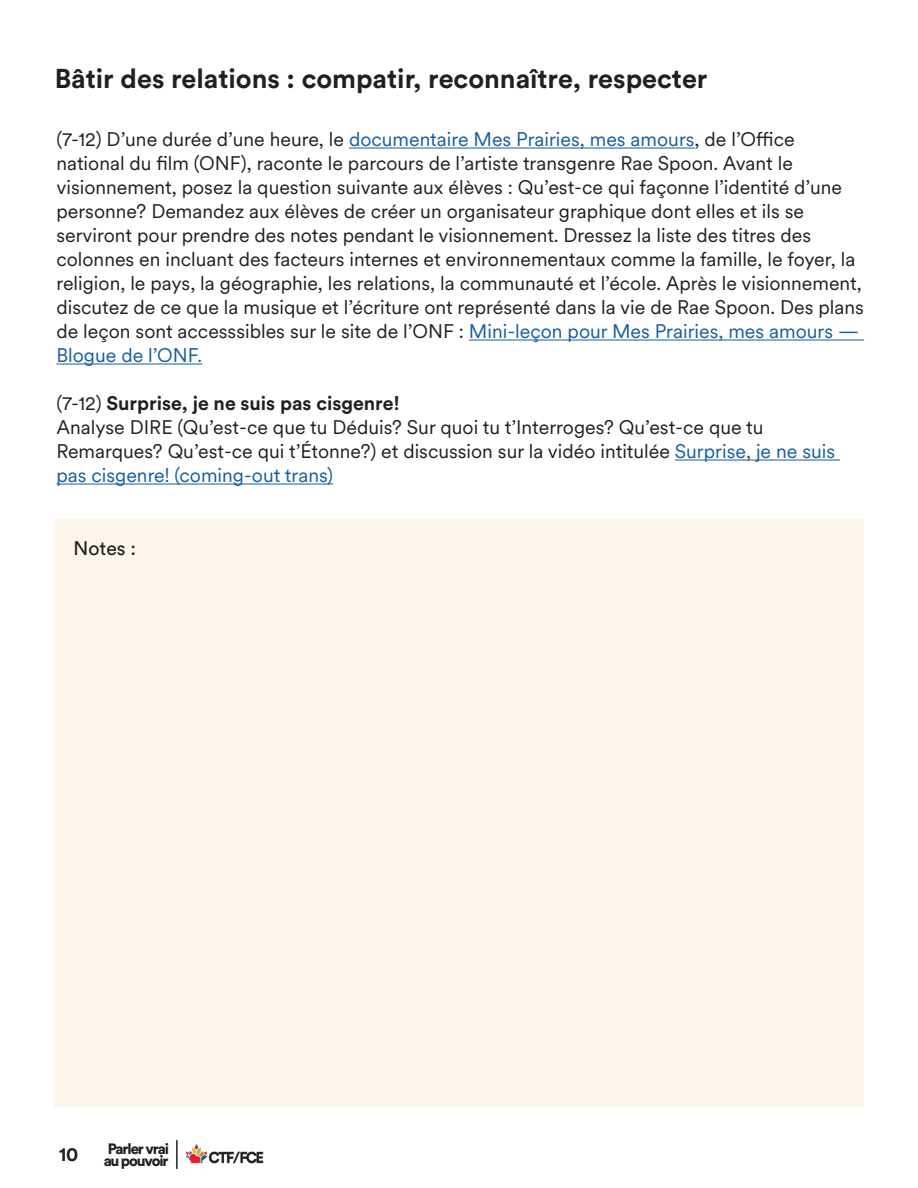
<style>
.page{position:relative;width:918px;height:1188px;background:#fff}
.page>*{position:absolute;margin:0;border:0;box-sizing:border-box;transform-origin:0 0}
.t1{font:700 27px "Circular Std";color:#231f20}
.t2{font:19.5px/24px "Circular XX";color:#231f20}
.t3{font:700 19.5px "Circular Std";color:#231f20}
.t4{font:19.5px "Circular Std";color:#231f20}
.t5{font:900 14.85px/11.6px "Circular Std";letter-spacing:-.075em;color:#231f20}
.s1{color:#175d9e}
.s2{font-family:"Circular XX";font-weight:400}
</style>
<div class="page">
<hr style="left:176px;top:1140px;width:2px;height:29px;background:#231f20">
<img style="left:185px;top:1144px;width:79px;height:20px">
<hr style="left:349px;top:148px;width:346px;height:1px;background:#175d9e">
<hr style="left:469px;top:340px;width:395px;height:1px;background:#175d9e">
<hr style="left:56px;top:364px;width:146px;height:1px;background:#175d9e">
<hr style="left:675px;top:460px;width:165px;height:1px;background:#175d9e">
<hr style="left:56px;top:484px;width:277px;height:1px;background:#175d9e">
<div style="left:54px;top:520px;width:810px;height:587px;background:#fdf7eb"></div>
<p class="t1" style="left:55px;top:61px;width:654px">Bâtir des relations : compatir, reconnaître, respecter</p>
<p class="t2" style="left:56px;top:126px;width:809px">(7-12) D’une durée d’une heure, le <span class="s1">documentaire Mes Prairies, mes amours</span>, de l’Office national du film (ONF), raconte le parcours de l’artiste transgenre Rae Spoon. Avant le visionnement, posez la question suivante aux élèves : Qu’est-ce qui façonne l’identité d’une personne? Demandez aux élèves de créer un organisateur graphique dont elles et ils se serviront pour prendre des notes pendant le visionnement. Dressez la liste des titres des colonnes en incluant des facteurs internes et environnementaux comme la famille, le foyer, la religion, le pays, la géographie, les relations, la communauté et l’école. Après le visionnement, discutez de ce que la musique et l’écriture ont représenté dans la vie de Rae Spoon. Des plans de leçon sont accesssibles sur le site de l’ONF : <span class="s1">Mini-leçon pour Mes Prairies, mes amours — Blogue de l’ONF.</span></p>
<p class="t3" style="left:56px;top:391px;width:345px"><span class="s2">(7-12)</span> Surprise, je ne suis pas cisgenre!</p>
<p class="t2" style="left:56px;top:414px;width:780px">Analyse DIRE (Qu’est-ce que tu Déduis? Sur quoi tu t’Interroges? Qu’est-ce que tu<br>Remarques? Qu’est-ce qui t’Étonne?) et discussion sur la vidéo intitulée <span class="s1">Surprise, je ne suis pas cisgenre! (coming-out trans)</span></p>
<p class="t4" style="left:74px;top:537px;width:64px">Notes :</p>
<p class="t3" style="left:59px;top:1141px;width:21px">10</p>
<p class="t5" style="left:104px;top:1143px;width:67px">Parler vrai au pouvoir</p>
</div>
